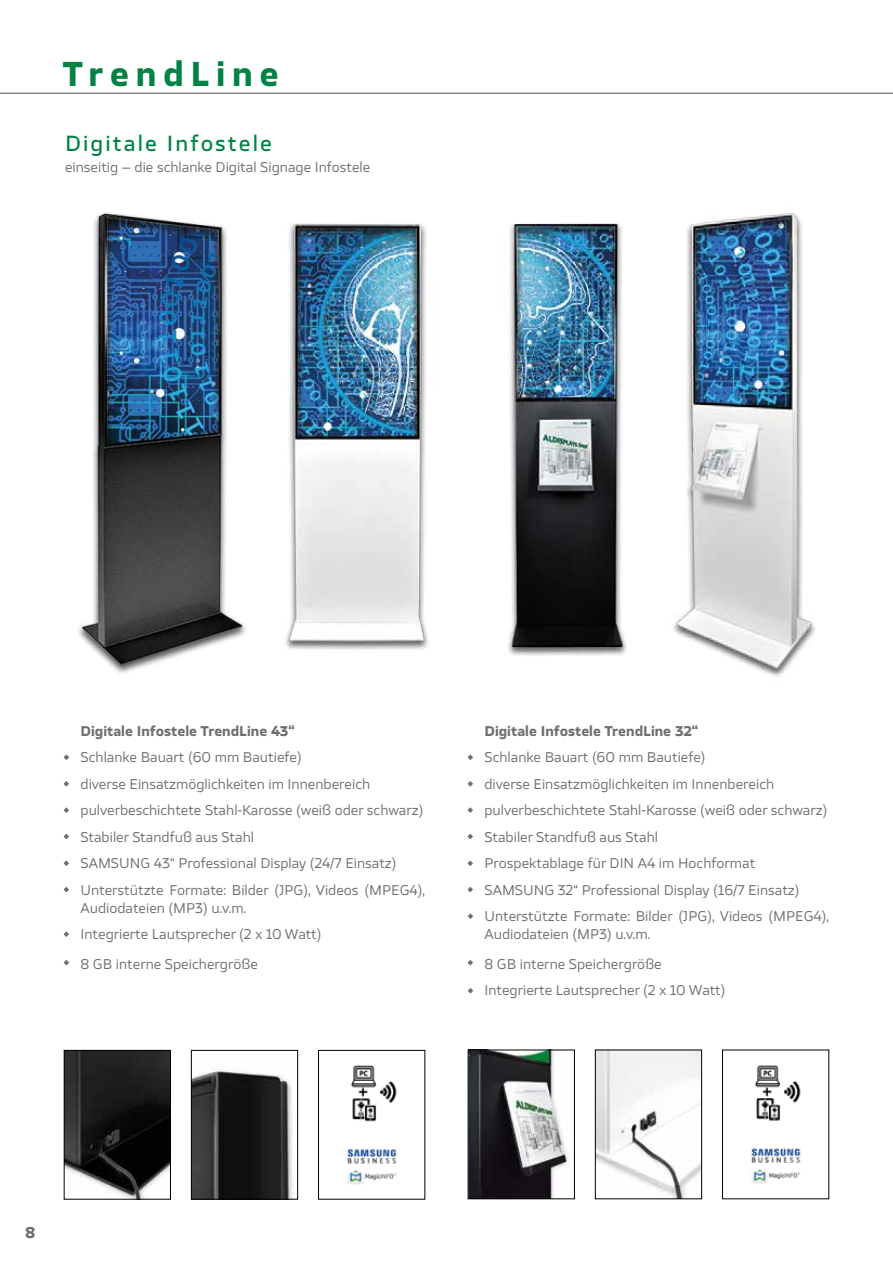
<style>
.page{position:relative;width:893px;height:1263px;background:#fff}
.page>*{position:absolute;margin:0;border:0;box-sizing:border-box;transform-origin:0 0}
.t1{font:700 33px "TT Severs";letter-spacing:.2em;color:#008244}
.t2{font:500 21px "TT Severs";letter-spacing:.1em;color:#008244}
.t3{font:700 15px "TT Severs";color:#706f6f}
.t4{font:13.5px/26.5px "TT Severs";color:#706f6f}
.t5{font:700 13.5px "TT Severs";color:#706f6f}
</style>
<div class="page">
<svg style="left:64px;top:754px;width:5px;height:6px"></svg>
<svg style="left:64px;top:781px;width:5px;height:6px"></svg>
<svg style="left:64px;top:807px;width:5px;height:6px"></svg>
<svg style="left:64px;top:834px;width:5px;height:5px"></svg>
<svg style="left:64px;top:860px;width:5px;height:6px"></svg>
<svg style="left:64px;top:887px;width:5px;height:5px"></svg>
<svg style="left:64px;top:960px;width:5px;height:5px"></svg>
<svg style="left:64px;top:931px;width:5px;height:6px"></svg>
<svg style="left:468px;top:754px;width:5px;height:6px"></svg>
<svg style="left:467px;top:781px;width:6px;height:6px"></svg>
<svg style="left:467px;top:807px;width:6px;height:6px"></svg>
<svg style="left:467px;top:834px;width:6px;height:5px"></svg>
<svg style="left:467px;top:860px;width:6px;height:6px"></svg>
<svg style="left:467px;top:887px;width:6px;height:5px"></svg>
<svg style="left:468px;top:913px;width:5px;height:6px"></svg>
<svg style="left:468px;top:960px;width:5px;height:5px"></svg>
<svg style="left:468px;top:988px;width:5px;height:5px"></svg>
<img style="left:66px;top:1052px;width:103px;height:145px">
<div style="left:64px;top:1050px;width:107px;height:149px;border:1px solid #000"></div>
<div style="left:318px;top:1050px;width:107px;height:149px;border:1px solid #000"></div>
<img style="left:193px;top:1066px;width:100px;height:131px">
<div style="left:191px;top:1050px;width:107px;height:149px;border:1px solid #000"></div>
<img style="left:347px;top:1065px;width:50px;height:120px">
<img style="left:470px;top:1051px;width:99px;height:146px">
<div style="left:468px;top:1049px;width:107px;height:150px;border:1px solid #000"></div>
<img style="left:597px;top:1051px;width:103px;height:146px">
<div style="left:595px;top:1049px;width:107px;height:150px;border:1px solid #000"></div>
<img style="left:751px;top:1065px;width:50px;height:119px">
<img style="left:508px;top:223px;width:119px;height:433px">
<img style="left:673px;top:212px;width:142px;height:465px">
<img style="left:78px;top:212px;width:168px;height:461px">
<img style="left:285px;top:222px;width:143px;height:428px">
<hr style="left:0;top:93px;width:893px;height:1px;background:#525152">
<h1 class="t1" style="left:63px;top:52px;width:218px">TrendLine</h1>
<h2 class="t2" style="left:65px;top:129px;width:208px">Digitale Infostele</h2>
<p class="t4" style="left:65px;top:153px;width:307px">einseitig – die schlanke Digital Signage Infostele</p>
<p class="t5" style="left:81px;top:722px;width:216px">Digitale Infostele TrendLine 43“</p>
<p class="t4" style="left:81px;top:744px;width:346px">Schlanke Bauart (60 mm Bautiefe)<br>diverse Einsatzmöglichkeiten im Innenbereich pulverbeschichtete Stahl-Karosse (weiß oder schwarz)<br>Stabiler Standfuß aus Stahl<br>SAMSUNG 43“ Professional Display (24/7 Einsatz)<br>Unterstützte Formate: Bilder (JPG), Videos (MPEG4),</p>
<p class="t4" style="left:81px;top:894px;width:242px">Audiodateien (MP3) u.v.m.<br>Integrierte Lautsprecher (2 x 10 Watt)</p>
<p class="t4" style="left:81px;top:950px;width:179px">8 GB interne Speichergröße</p>
<p class="t5" style="left:484px;top:722px;width:215px">Digitale Infostele TrendLine 32“</p>
<p class="t4" style="left:484px;top:744px;width:346px">Schlanke Bauart (60 mm Bautiefe)<br>diverse Einsatzmöglichkeiten im Innenbereich pulverbeschichtete Stahl-Karosse (weiß oder schwarz)<br>Stabiler Standfuß aus Stahl<br>Prospektablage für DIN A4 im Hochformat<br>SAMSUNG 32“ Professional Display (16/7 Einsatz)<br>Unterstützte Formate: Bilder (JPG), Videos (MPEG4),</p>
<p class="t4" style="left:484px;top:919px;width:179px;line-height:29.5px">Audiodateien (MP3) u.v.m.<br>8 GB interne Speichergröße</p>
<p class="t4" style="left:484px;top:977px;width:242px">Integrierte Lautsprecher (2 x 10 Watt)</p>
<p class="t3" style="left:26px;top:1222px;width:11px">8</p>
</div>
